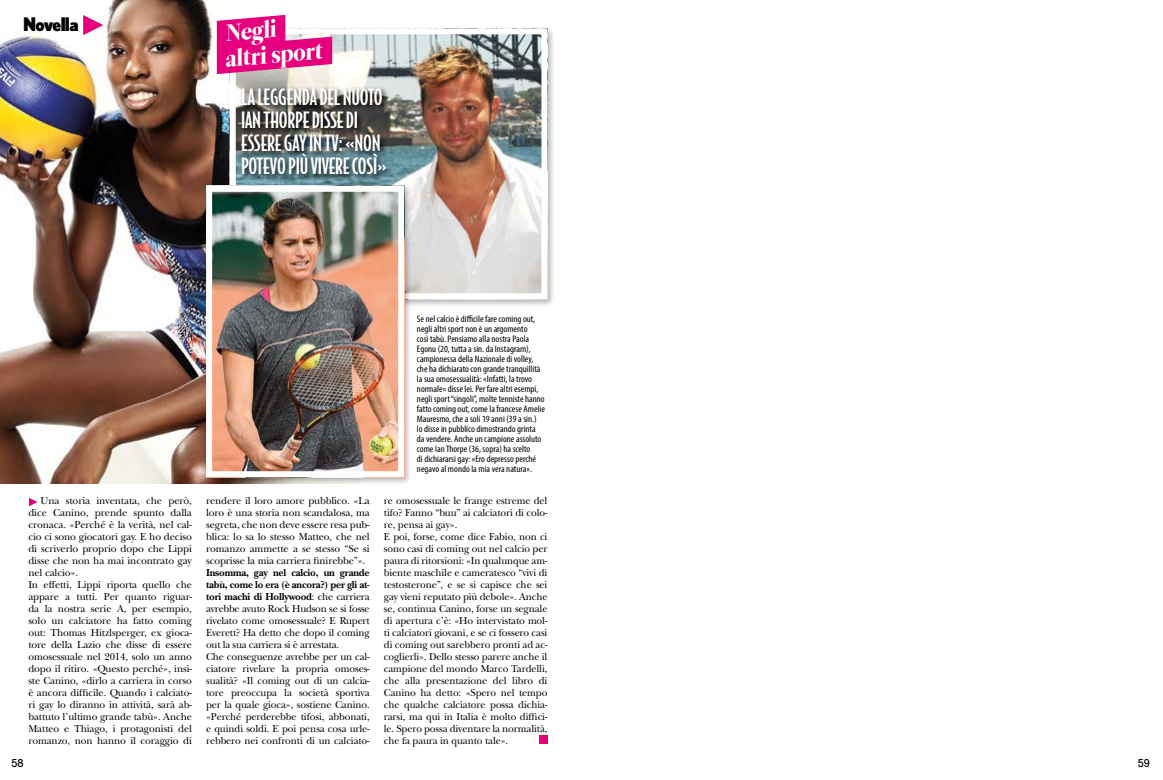
<style>
.page{position:relative;width:1163px;height:780px;background:#fff}
.page>*{position:absolute;margin:0;border:0;box-sizing:border-box;transform-origin:0 0}
.t1{font:23.1px/25.7px "Leitura Display";color:#fff;scale:.95 1}
.t2{font:500 21.3px/23px "Bodega Sans";letter-spacing:-.01em;color:#fff}
.t3{font:900 18.7px "Nobel";letter-spacing:-.05em;color:#000;scale:.86 1}
.t4{font:500 condensed 11px "Avant Garde";color:#000}
.t5{font:10.5px/12px "New Baskerville";letter-spacing:-.01em;color:#000}
.t6{font:condensed 9.5px/10px "Myriad Pro";color:#000;scale:1.05 1}
.s1{font-weight:700}
</style>
<div class="page">
<img style="left:0;top:0;width:227px;height:483px">
<div style="left:227px;top:26px;width:328px;height:281px;background:#000;opacity:.3"></div>
<img style="left:237px;top:35px;width:303px;height:257px">
<div style="left:230px;top:28px;width:317px;height:271px;border:6px solid #fff"></div>
<div style="left:204px;top:183px;width:208px;height:302px;background:#000;opacity:.3"></div>
<img style="left:213px;top:193px;width:184px;height:277px">
<div style="left:206px;top:186px;width:198px;height:291px;border:6px solid #fff"></div>
<svg style="left:190px;top:0;width:169px;height:90px"></svg>
<div style="left:239px;top:86px;width:153px;height:95px;background:#000;opacity:.75"></div>
<div style="left:539px;top:735px;width:8px;height:8px;background:#e6007d"></div>
<svg style="left:29px;top:497px;width:8px;height:9px"></svg>
<svg style="left:83px;top:15px;width:20px;height:20px"></svg>
<h3 class="t3" style="left:23px;top:13px;width:66px">Novella</h3>
<h1 class="t1" style="left:222px;top:21px;width:104px;rotate:-5deg">Negli<br>altri sport</h1>
<h2 class="t2" style="left:241px;top:85px;width:147px">LA LEGGENDA DEL NUOTO<br>IAN THORPE DISSE DI<br>ESSERE GAY IN TV: «NON<br>POTEVO PIÙ VIVERE COSÌ»</h2>
<p class="t6" style="left:417px;top:314px;width:123px">Se nel calcio è difficile fare coming out, negli altri sport non è un argomento<br>così tabù. Pensiamo alla nostra Paola Egonu (20, tutta a sin. da Instagram), campionessa della Nazionale di volley, che ha dichiarato con grande tranquillità la sua omosessualità: «Infatti, la trovo normale» disse lei. Per fare altri esempi, negli sport “singoli”, molte tenniste hanno fatto coming out, come la francese Amelie Mauresmo, che a soli 19 anni (39 a sin.)<br>lo disse in pubblico dimostrando grinta da vendere. Anche un campione assoluto come Ian Thorpe (36, sopra) ha scelto<br>di dichiararsi gay: «Ero depresso perché negavo al mondo la mia vera natura».</p>
<p class="t5" style="left:28px;top:494px;width:165px;text-indent:12px">Una storia inventata, che però, dice Canino, prende spunto dalla cronaca. «Perché è la verità, nel cal&shy;cio ci sono giocatori gay. E ho deciso di scriverlo proprio dopo che Lippi disse che non ha mai incontrato gay nel calcio».<br>In effetti, Lippi riporta quello che appare a tutti. Per quanto riguar&shy;da la nostra serie A, per esempio, solo un calciatore ha fatto coming out: Thomas Hitzlsperger, ex gioca&shy;tore della Lazio che disse di essere omosessuale nel 2014, solo un anno dopo il ritiro. «Questo perché», insi&shy;ste Canino, «dirlo a carriera in corso è ancora difficile. Quando i calciato&shy;ri gay lo diranno in attività, sarà ab&shy;battuto l’ultimo grande tabù». Anche Matteo e Thiago, i protagonisti del romanzo, non hanno il coraggio di</p>
<p class="t5" style="left:206px;top:494px;width:165px;text-align:justify">rendere il loro amore pubblico. «La loro è una storia non scandalosa, ma segreta, che non deve essere resa pub&shy;blica: lo sa lo stesso Matteo, che nel romanzo ammette a se stesso “Se si scoprisse la mia carriera finirebbe”».</p>
<p class="t5" style="left:206px;top:566px;width:165px"><span class="s1">Insomma, gay nel calcio, un grande tabù, come lo era (è ancora?) per gli at&shy;tori machi di Hollywood</span>: che carriera avrebbe avuto Rock Hudson se si fosse rivelato come omosessuale? E Rupert Everett? Ha detto che dopo il coming out la sua carriera si è arrestata.<br>Che conseguenze avrebbe per un cal&shy;ciatore rivelare la propria omoses&shy;sualità? «Il coming out di un calcia&shy;tore preoccupa la società sportiva per la quale gioca», sostiene Canino. «Perché perderebbe tifosi, abbonati, e quindi soldi. E poi pensa cosa urle&shy;rebbero nei confronti di un calciato-</p>
<p class="t5" style="left:384px;top:494px;width:165px">re omosessuale le frange estreme del tifo? Fanno “buu” ai calciatori di colo&shy;re, pensa ai gay».<br>E poi, forse, come dice Fabio, non ci sono casi di coming out nel calcio per paura di ritorsioni: «In qualunque am&shy;biente maschile e cameratesco “vivi di testosterone”, e se si capisce che sei gay vieni reputato più debole». Anche se, continua Canino, forse un segnale di apertura c’è: «Ho intervistato mol&shy;ti calciatori giovani, e se ci fossero casi di coming out sarebbero pronti ad ac&shy;coglierli». Dello stesso parere anche il campione del mondo Marco Tardelli, che alla presentazione del libro di Canino ha detto: «Spero nel tempo che qualche calciatore possa dichia&shy;rarsi, ma qui in Italia è molto diffici&shy;le. Spero possa diventare la normalità, che fa paura in quanto tale».</p>
<p class="t4" style="left:11px;top:756px;width:14px">58</p>
<p class="t4" style="left:1137px;top:756px;width:14px">59</p>
</div>
